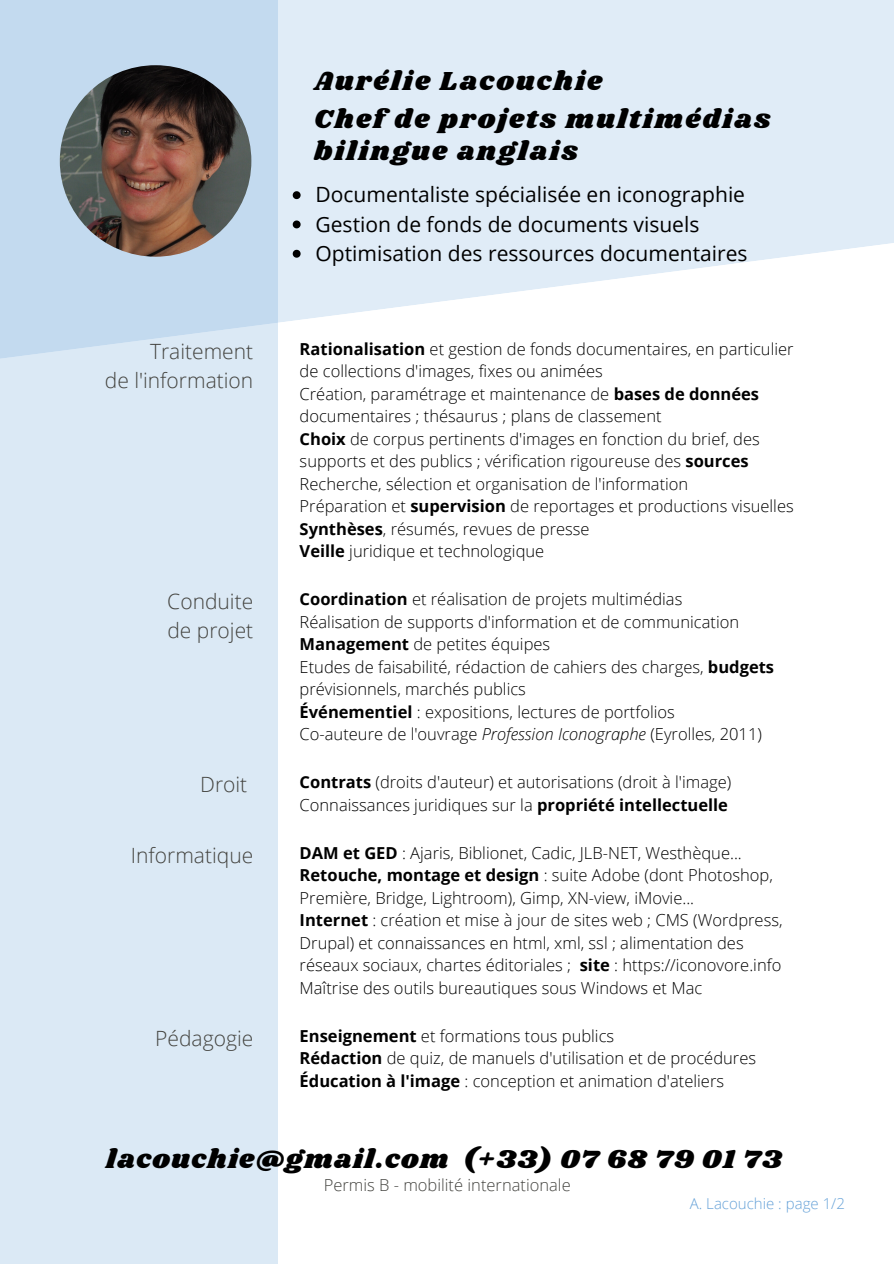
<style>
.page{position:relative;width:894px;height:1264px;background:#fff}
.page>*{position:absolute;margin:0;border:0;box-sizing:border-box;transform-origin:0 0}
.t1{font:27px/31.8px "Shrikhand";letter-spacing:.08em;color:#000}
.t2{font:27px "Shrikhand";letter-spacing:.05em;color:#000}
.t3{font:21px/29.2px "Open Sans";color:#000}
.t4{font:300 21px/29px "Open Sans";color:#444440;text-align:right}
.t5{font:300 16.5px/22.5px "Open Sans";color:#000}
.t6{font:300 16.5px "Open Sans";color:#444440}
.t7{font:300 15px "Open Sans";color:#66a2d8}
.s1{font-weight:700}
.s2{font-style:italic}
</style>
<div class="page">
<svg style="left:278px;top:0;width:615px;height:323px;background:#e3eef7"></svg>
<div style="left:0;top:0;width:278px;height:1263px;background:linear-gradient(to bottom,#c6dcf0,#e3eef7)"></div>
<img style="left:60px;top:65px;width:191px;height:192px;border-radius:50%">
<svg style="left:292px;top:191px;width:8px;height:8px"></svg>
<svg style="left:292px;top:220px;width:8px;height:8px"></svg>
<svg style="left:292px;top:250px;width:8px;height:8px"></svg>
<h1 class="t1" style="left:314px;top:66px;width:290px">Aurélie Lacouchie</h1>
<h1 class="t1" style="left:314px;top:104px;width:458px">Chef de projets multimédias bilingue anglais</h1>
<p class="t3" style="left:315px;top:180px;width:433px">Documentaliste spécialisée en iconographie<br>Gestion de fonds de documents visuels<br>Optimisation des ressources documentaires</p>
<p class="t4" style="left:105px;top:336px;width:150px">Traitement<br>de l'information</p>
<p class="t5" style="left:299px;top:337px;width:495px"><span class="s1">Rationalisation</span> et gestion de fonds documentaires, en particulier de collections d'images, fixes ou animées<br>Création, paramétrage et maintenance de <span class="s1">bases de données </span>documentaires ; thésaurus ; plans de classement<br><span class="s1">Choix</span> de corpus pertinents d'images en fonction du brief, des supports et des publics ; vérification rigoureuse des <span class="s1">sources </span>Recherche, sélection et organisation de l'information<br>Préparation et <span class="s1">supervision</span> de reportages et productions visuelles <span class="s1">Synthèses</span>, résumés, revues de presse<br><span class="s1">Veille</span> juridique et technologique</p>
<p class="t5" style="left:299px;top:587px;width:476px"><span class="s1">Coordination</span> et réalisation de projets multimédias<br>Réalisation de supports d'information et de communication <span class="s1">Management</span> de petites équipes<br>Etudes de faisabilité, rédaction de cahiers des charges, <span class="s1">budgets </span>prévisionnels, marchés publics<br><span class="s1">Événementiel</span> : expositions, lectures de portfolios<br>Co-auteure de l'ouvrage <span class="s2">Profession Iconographe</span> (Eyrolles, 2011)</p>
<p class="t4" style="left:167px;top:586px;width:87px;text-align:left">Conduite de projet</p>
<p class="t4" style="left:200px;top:769px;width:49px">Droit</p>
<p class="t5" style="left:299px;top:770px;width:433px"><span class="s1">Contrats</span> (droits d'auteur) et autorisations (droit à l'image)<br>Connaissances juridiques sur la <span class="s1">propriété intellectuelle</span></p>
<p class="t4" style="left:131px;top:840px;width:124px">Informatique</p>
<p class="t5" style="left:299px;top:840px;width:484px"><span class="s1">DAM et GED</span> : Ajaris, Biblionet, Cadic, JLB-NET, Westhèque...<br><span class="s1">Retouche, montage et design</span> : suite Adobe (dont Photoshop, Première, Bridge, Lightroom), Gimp, XN-view, iMovie...<br><span class="s1">Internet</span> : création et mise à jour de sites web ; CMS (Wordpress, Drupal) et connaissances en html, xml, ssl ; alimentation des réseaux sociaux, chartes éditoriales ; <span class="s1">site</span> : https://iconovore.info Maîtrise des outils bureautiques sous Windows et Mac</p>
<p class="t4" style="left:155px;top:1022px;width:99px">Pédagogie</p>
<p class="t5" style="left:299px;top:1023px;width:458px"><span class="s1">Enseignement</span> et formations tous publics<br><span class="s1">Rédaction</span> de quiz, de manuels d'utilisation et de procédures<br><span class="s1">Éducation à l'image</span> : conception et animation d'ateliers</p>
<h1 class="t2" style="left:106px;top:1139px;width:676px">lacouchie@gmail.com (+33) 07 68 79 01 73</h1>
<p class="t6" style="left:323px;top:1172px;width:248px">Permis B - mobilité internationale</p>
<p class="t7" style="left:689px;top:1192px;width:156px">A. Lacouchie : page 1/2</p>
</div>
